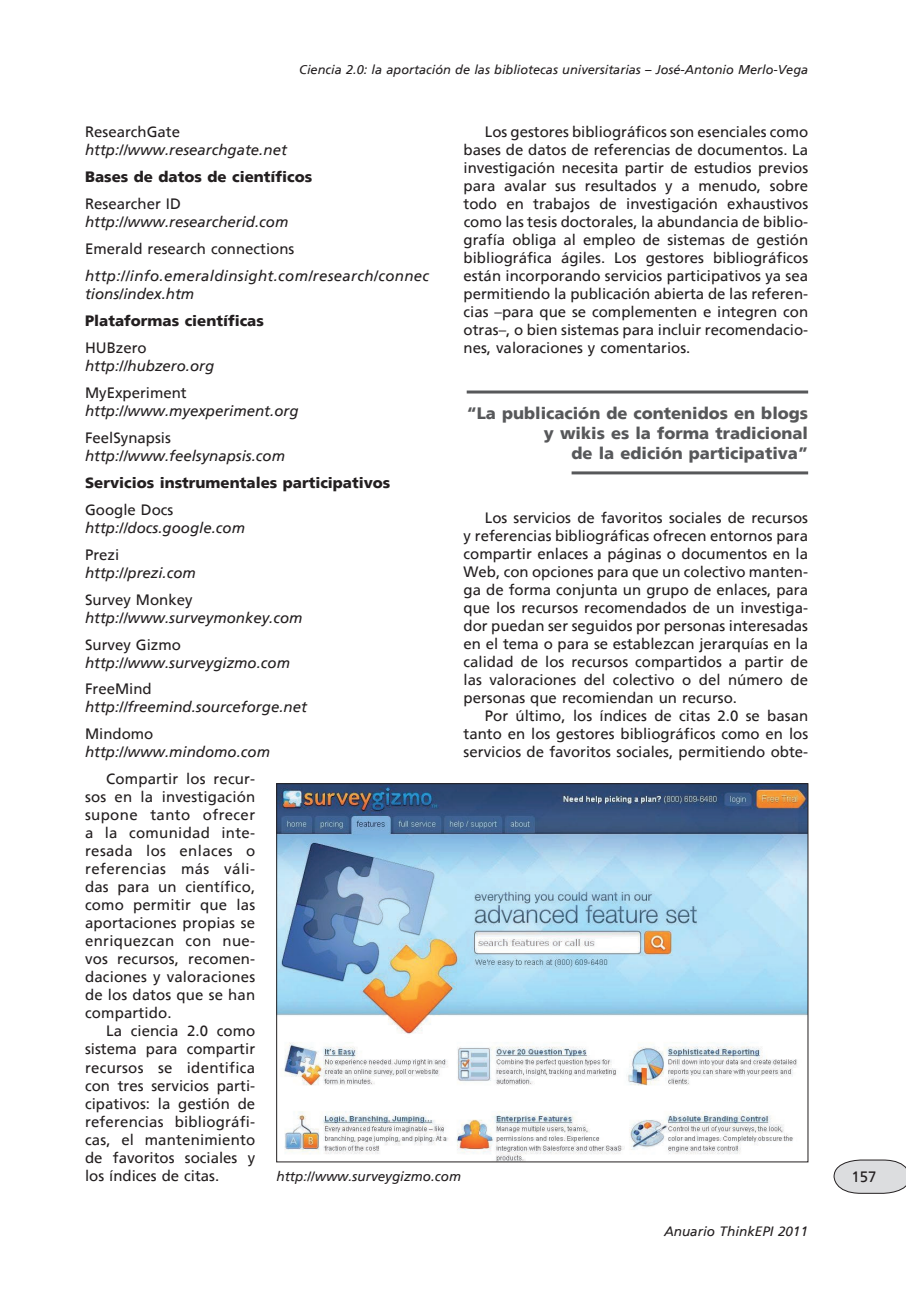
<style>
.page{position:relative;width:906px;height:1289px;background:#fff}
.page>*{position:absolute;margin:0;border:0;box-sizing:border-box;transform-origin:0 0}
.t1{font:16.5px/19.8px "Frutiger 75 Black A";color:#57585a;text-align:right}
.t2{font:15px/18px "Frutiger 55 Roman A";color:#231f20;text-align:justify}
.t3{font:15px "Frutiger 56 Italic A";color:#231f20}
.t4{font:15px "Frutiger 75 Black A";color:#231f20}
.t5{font:15px/18px "Frutiger 56 Italic A";letter-spacing:.02em;color:#231f20}
.t6{font:13.5px "Frutiger 56 Italic A";color:#231f20}
.t7{font:12.75px "Frutiger 56 Italic A";color:#231f20}
</style>
<div class="page">
<svg style="left:833px;top:1159px;width:73px;height:34px;background:#d6d6d8"></svg>
<img style="left:278px;top:785px;width:528px;height:375px">
<hr style="left:467px;top:390px;width:341px;height:3px;background:#57585a">
<hr style="left:571px;top:471px;width:237px;height:3px;background:#57585a">
<p class="t7" style="left:299px;top:62px;width:510px">Ciencia 2.0: la aportación de las bibliotecas universitarias – José-Antonio Merlo-Vega</p>
<p class="t7" style="left:362px;top:62px;width:448px">??????????????????????????????????????????????????????????????????????</p>
<p class="t2" style="left:463px;top:123px;width:346px;text-indent:21px">Los gestores bibliográficos son esenciales como bases de datos de referencias de documentos. La investigación necesita partir de estudios previos para avalar sus resultados y a menudo, sobre todo en trabajos de investigación exhaustivos como las tesis doctorales, la abundancia de biblio&shy;grafía obliga al empleo de sistemas de gestión bibliográfica ágiles. Los gestores bibliográficos están incorporando servicios participativos ya sea permitiendo la publicación abierta de las referen&shy;cias –para que se complementen e integren con otras–, o bien sistemas para incluir recomendacio&shy;nes, valoraciones y comentarios.</p>
<p class="t2" style="left:85px;top:123px;width:97px">ResearchGate</p>
<p class="t3" style="left:85px;top:141px;width:203px">http://www.researchgate.net</p>
<p class="t4" style="left:85px;top:168px;width:229px">Bases de datos de científicos</p>
<p class="t2" style="left:85px;top:195px;width:97px">Researcher ID</p>
<p class="t3" style="left:85px;top:213px;width:205px">http://www.researcherid.com</p>
<p class="t2" style="left:85px;top:240px;width:211px">Emerald research connections</p>
<p class="t5" style="left:85px;top:267px;width:346px">http://info.emeraldinsight.com/research/connec tions/index.htm</p>
<p class="t4" style="left:85px;top:311px;width:180px">Plataformas científicas</p>
<p class="t2" style="left:85px;top:338px;width:63px">HUBzero</p>
<p class="t3" style="left:85px;top:357px;width:131px">http://hubzero.org</p>
<p class="t2" style="left:85px;top:383px;width:103px">MyExperiment</p>
<p class="t3" style="left:85px;top:402px;width:215px">http://www.myexperiment.org</p>
<p class="t2" style="left:85px;top:428px;width:87px">FeelSynapsis</p>
<p class="t3" style="left:85px;top:447px;width:202px">http://www.feelsynapsis.com</p>
<p class="t4" style="left:85px;top:473px;width:307px">Servicios instrumentales participativos</p>
<p class="t2" style="left:85px;top:500px;width:90px">Google Docs</p>
<p class="t3" style="left:85px;top:518px;width:162px">http://docs.google.com</p>
<p class="t2" style="left:85px;top:545px;width:36px">Prezi</p>
<p class="t3" style="left:85px;top:563px;width:112px">http://prezi.com</p>
<p class="t2" style="left:85px;top:590px;width:109px">Survey Monkey</p>
<p class="t3" style="left:85px;top:608px;width:219px">http://www.surveymonkey.com</p>
<p class="t2" style="left:85px;top:635px;width:97px">Survey Gizmo</p>
<p class="t3" style="left:85px;top:653px;width:207px">http://www.surveygizmo.com</p>
<p class="t2" style="left:85px;top:680px;width:68px">FreeMind</p>
<p class="t3" style="left:85px;top:698px;width:223px">http://freemind.sourceforge.net</p>
<p class="t2" style="left:85px;top:725px;width:70px">Mindomo</p>
<p class="t3" style="left:85px;top:743px;width:186px">http://www.mindomo.com</p>
<p class="t2" style="left:85px;top:770px;width:172px;text-indent:21px">Compartir los recur&shy;sos en la investigación supone tanto ofrecer a la comunidad inte&shy;resada los enlaces o referencias más váli&shy;das para un científico, como permitir que las aportaciones propias se enriquezcan con nue&shy;vos recursos, recomen&shy;daciones y valoraciones de los datos que se han compartido.</p>
<p class="t2" style="left:85px;top:1022px;width:172px;text-indent:21px">La ciencia 2.0 como sistema para compartir recursos se identifica con tres servicios parti&shy;cipativos: la gestión de referencias bibliográfi&shy;cas, el mantenimiento de favoritos sociales y los índices de citas.</p>
<p class="t1" style="left:467px;top:403px;width:343px">“La publicación de contenidos en blogs y wikis es la forma tradicional<br>de la edición participativa”</p>
<p class="t2" style="left:463px;top:508px;width:346px;text-indent:21px">Los servicios de favoritos sociales de recursos y referencias bibliográficas ofrecen entornos para compartir enlaces a páginas o documentos en la Web, con opciones para que un colectivo manten&shy;ga de forma conjunta un grupo de enlaces, para que los recursos recomendados de un investiga&shy;dor puedan ser seguidos por personas interesadas en el tema o para se establezcan jerarquías en la calidad de los recursos compartidos a partir de las valoraciones del colectivo o del número de personas que recomiendan un recurso.</p>
<p class="t2" style="left:463px;top:706px;width:346px;text-indent:21px">Por último, los índices de citas 2.0 se basan tanto en los gestores bibliográficos como en los servicios de favoritos sociales, permitiendo obte-</p>
<p class="t6" style="left:276px;top:1168px;width:186px">http://www.surveygizmo.com</p>
<p class="t6" style="left:664px;top:1223px;width:146px">Anuario ThinkEPI 2011</p>
<p class="t2" style="left:851px;top:1167px;width:27px">157</p>
</div>
